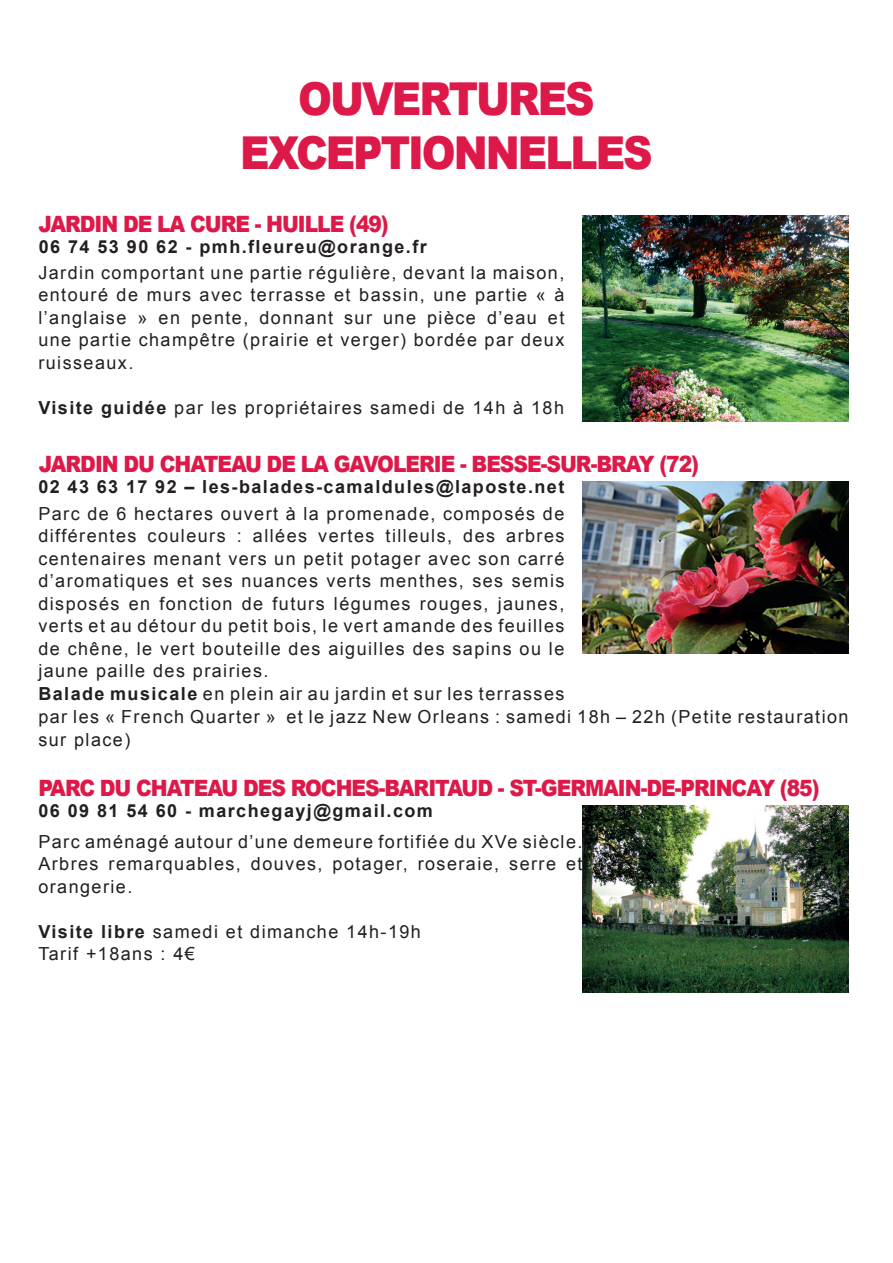
<style>
.page{position:relative;width:893px;height:1263px;background:#fff}
.page>*{position:absolute;margin:0;border:0;box-sizing:border-box;transform-origin:0 0}
.t1{font:900 45.3px/54.4px "Arial";letter-spacing:-.05em;color:#dc1948;text-align:center;scale:.9 1}
.t2{font:900 22.5px "Arial";letter-spacing:-.05em;color:#dc1948;scale:.9 1}
.t3{font:18px/22.6px "Arial";letter-spacing:.08em;color:#231f20;text-align:justify}
.t4{font:700 18px "Arial";letter-spacing:.08em;color:#231f20}
.s1{font-weight:700}
</style>
<div class="page">
<img style="left:583px;top:216px;width:266px;height:206px">
<img style="left:583px;top:806px;width:266px;height:186px">
<img style="left:583px;top:481px;width:266px;height:172px">
<h1 class="t1" style="left:240px;top:70px;width:460px">OUVERTURES<br>EXCEPTIONNELLES</h1>
<p class="t2" style="left:38px;top:208px;width:391px">JARDIN DE LA CURE - HUILLE (49)</p>
<p class="t3" style="left:38px;top:261px;width:528px">Jardin comportant une partie régulière, devant la maison, entouré de murs avec terrasse et bassin, une partie « à l’anglaise » en pente, donnant sur une pièce d’eau et une partie champêtre (prairie et verger) bordée par deux ruisseaux.</p>
<p class="t3" style="left:38px;top:396px;width:527px"><span class="s1">Visite guidée</span> par les propriétaires samedi de 14h à 18h</p>
<p class="t4" style="left:39px;top:234px;width:389px">06 74 53 90 62 - pmh.fleureu@orange.fr</p>
<p class="t2" style="left:39px;top:447px;width:735px">JARDIN DU CHATEAU DE LA GAVOLERIE - BESSE-SUR-BRAY (72)</p>
<p class="t4" style="left:38px;top:475px;width:528px">02 43 63 17 92 – les-balades-camaldules@laposte.net</p>
<p class="t3" style="left:38px;top:502px;width:812px;text-align:left">Parc de 6 hectares ouvert à la promenade, composés de<br>différentes couleurs : allées vertes tilleuls, des arbres<br>centenaires menant vers un petit potager avec son carré<br>d’aromatiques et ses nuances verts menthes, ses semis<br>disposés en fonction de futurs légumes rouges, jaunes,<br>verts et au détour du petit bois, le vert amande des feuilles<br>de chêne, le vert bouteille des aiguilles des sapins ou le<br>jaune paille des prairies.<br><span class="s1">Balade musicale</span> en plein air au jardin et sur les terrasses<br>par les « French Quarter » et le jazz New Orleans : samedi 18h – 22h (Petite restauration sur place)</p>
<p class="t2" style="left:38px;top:771px;width:869px">PARC DU CHATEAU DES ROCHES-BARITAUD - ST-GERMAIN-DE-PRINCAY (85)</p>
<p class="t3" style="left:38px;top:830px;width:546px">Parc aménagé autour d’une demeure fortifiée du XVe siècle.<br>Arbres remarquables, douves, potager, roseraie, serre et orangerie.</p>
<p class="t3" style="left:38px;top:920px;width:384px"><span class="s1">Visite libre</span> samedi et dimanche 14h-19h<br>Tarif +18ans : 4€</p>
<p class="t4" style="left:38px;top:799px;width:396px">06 09 81 54 60 - marchegayj@gmail.com</p>
</div>
